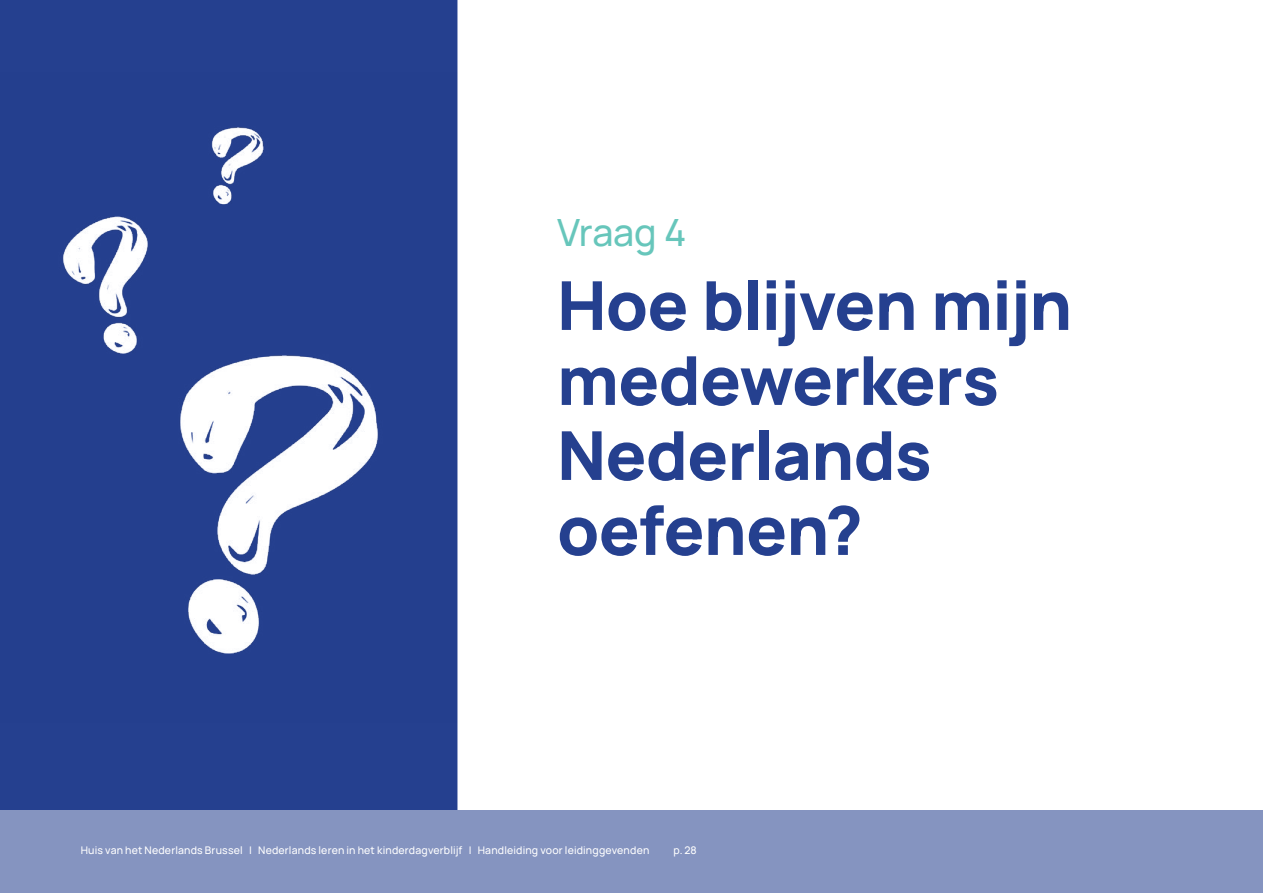
<style>
.page{position:relative;width:1263px;height:893px;background:#fff}
.page>*{position:absolute;margin:0;border:0;box-sizing:border-box;transform-origin:0 0}
.t1{font:800 67.5px/75px "Manrope";letter-spacing:-.01em;color:#25408f}
.t2{font:500 37.5px "Manrope";letter-spacing:-.01em;color:#67c6bb}
.t3{font:500 10.5px "Manrope";letter-spacing:.015em;color:#fff}
</style>
<div class="page">
<div style="left:0;top:0;width:457px;height:810px;background:#25408f"></div>
<img style="left:0;top:72px;width:457px;height:651px">
<div style="left:0;top:810px;width:1263px;height:83px;background:#8594c0"></div>
<h2 class="t2" style="left:557px;top:206px;width:131px">Vraag 4</h2>
<h1 class="t1" style="left:557px;top:265px;width:517px">Hoe blijven mijn medewerkers<br>Nederlands oefenen?</h1>
<p class="t3" style="left:81px;top:843px;width:570px">Huis van het Nederlands Brussel | Nederlands leren in het kinderdagverblijf | Handleiding voor leidinggevenden</p>
<p class="t3" style="left:673px;top:843px;width:25px">p. 28</p>
</div>
